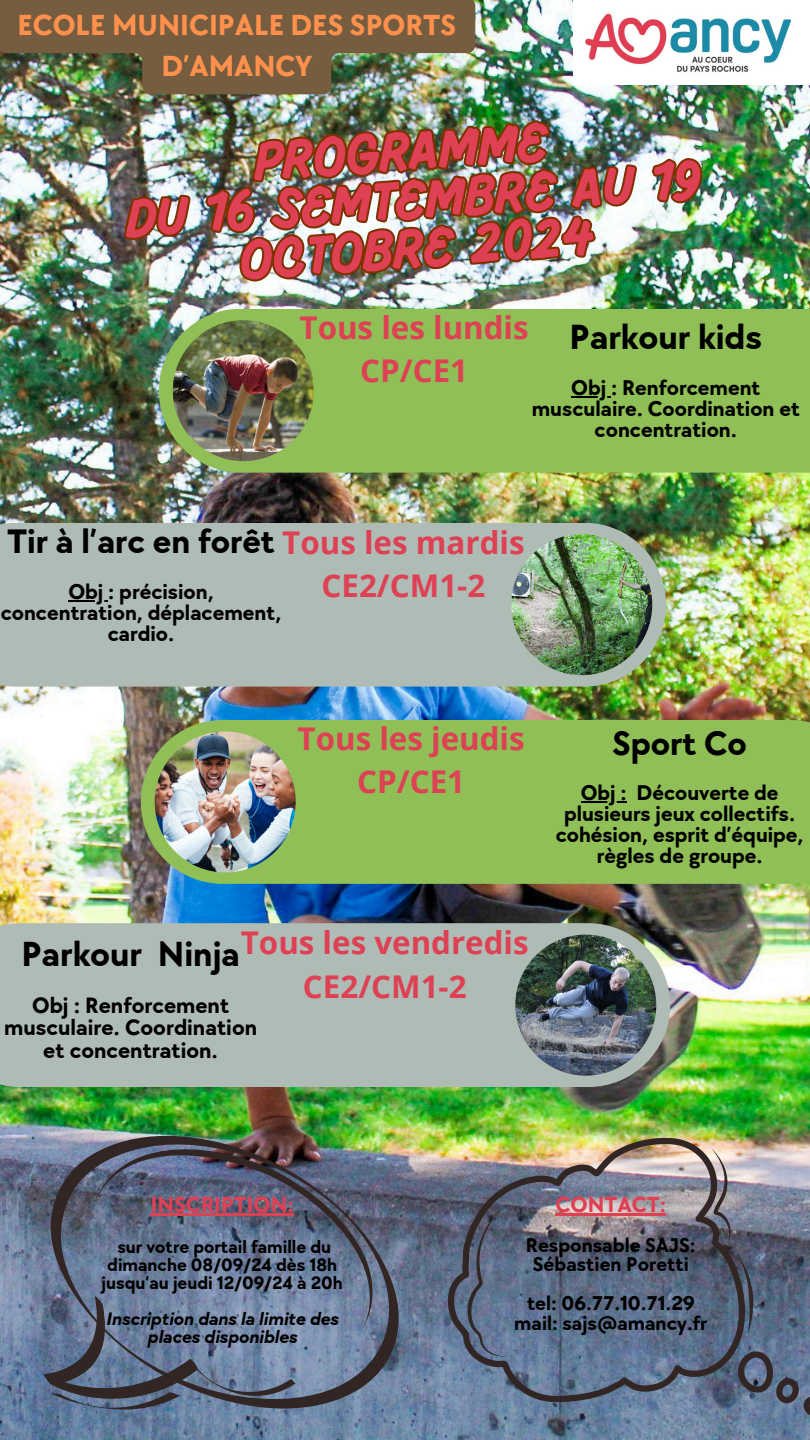
<style>
.page{position:relative;width:810px;height:1440px;background:#fff}
.page>*{position:absolute;margin:0;border:0;box-sizing:border-box;transform-origin:0 0}
.t1{font:700 55px/48.8px "Pluma";color:#de4054;text-align:center}
.t2{font:700 36.1px "TT Chocolates";color:#000}
.t3{font:700 36px "TT Chocolates";color:#000}
.t4{font:700 35.1px "TT Chocolates";color:#000}
.t5{font:700 35px "TT Chocolates";color:#000}
.t6{font:700 31.3px/43.5px "Open Sans";color:#de4054;text-align:center}
.t7{font:700 30px/41.2px "TT Chocolates";color:#ff914d;text-align:center}
.t8{font:700 23px/22.5px "TT Chocolates";color:#000;text-align:center}
.t9{font:700 22.6px "TT Chocolates";color:#de4054}
.t10{font:700 22.1px/21px "TT Chocolates";color:#000;text-align:center}
.t11{font:700 22px/21px "TT Chocolates";color:#000;text-align:center}
.t12{font:700 20.6px/19.5px "TT Chocolates";color:#000;text-align:center}
.t13{font:700 18.6px/18px "TT Chocolates";color:#000;text-align:center}
.t14{font:italic 700 18.6px/18px "TT Chocolates";color:#000;text-align:center}
</style>
<div class="page">
<img style="left:0;top:85px;width:810px;height:1355px">
<div style="left:159px;top:309px;width:651px;height:163px;background:#8fbf56"></div>
<img style="left:173px;top:320px;width:141px;height:141px;border-radius:50%">
<div style="left:141px;top:720px;width:669px;height:164px;background:#8fbf56"></div>
<img style="left:155px;top:731px;width:141px;height:141px;border-radius:50%">
<div style="left:0;top:523px;width:666px;height:164px;background:#afbcb5"></div>
<img style="left:511px;top:534px;width:141px;height:141px;border-radius:50%">
<img style="left:0;top:1087px;width:447px;height:353px">
<img style="left:96px;top:1106px;width:312px;height:223px">
<svg style="left:49px;top:1343px;width:132px;height:97px"></svg>
<div style="left:0;top:923px;width:670px;height:164px;background:#afbcb5"></div>
<img style="left:515px;top:935px;width:141px;height:141px;border-radius:50%">
<img style="left:446px;top:1137px;width:299px;height:265px">
<svg style="left:738px;top:1351px;width:72px;height:66px"></svg>
<svg style="left:467px;top:1206px;width:39px;height:151px"></svg>
<svg style="left:711px;top:1147px;width:20px;height:96px"></svg>
<svg style="left:736px;top:1253px;width:17px;height:81px"></svg>
<img style="left:713px;top:18px;width:79px;height:54px">
<img style="left:0;top:0;width:105px;height:94px">
<img style="left:105px;top:0;width:608px;height:339px">
<img style="left:228px;top:109px;width:372px;height:197px">
<hr style="left:151px;top:1214px;width:143px;height:2px;background:#de4054">
<hr style="left:555px;top:1214px;width:111px;height:2px;background:#de4054">
<hr style="left:571px;top:396px;width:40px;height:2px;background:#000">
<hr style="left:581px;top:801px;width:46px;height:2px;background:#000">
<hr style="left:68px;top:600px;width:40px;height:2px;background:#000">
<p class="t7" style="left:17px;top:5px;width:440px">ECOLE MUNICIPALE DES SPORTS<br>D’AMANCY</p>
<h4 class="t1" style="left:122px;top:150px;width:577px;rotate:-4deg">Programme<br>du 16 semtembre au 19 octobre 2024</h4>
<h5 class="t6" style="left:300px;top:305px;width:231px">Tous les lundis<br>CP/CE1</h5>
<h2 class="t2" style="left:570px;top:317px;width:194px">Parkour kids</h2>
<h6 class="t10" style="left:532px;top:378px;width:270px">Obj : Renforcement musculaire. Coordination et concentration.</h6>
<p class="t4" style="left:7px;top:521px;width:269px">Tir à l’arc en forêt</p>
<p class="t10" style="left:1px;top:581px;width:282px">Obj : précision, concentration, déplacement, cardio.</p>
<p class="t6" style="left:282px;top:520px;width:244px">Tous les mardis<br>CE2/CM1-2</p>
<h5 class="t6" style="left:298px;top:716px;width:229px">Tous les jeudis<br>CP/CE1</h5>
<p class="t6" style="left:241px;top:921px;width:289px">Tous les vendredis<br>CE2/CM1-2</p>
<h6 class="t3" style="left:22px;top:933px;width:220px">Parkour Ninja</h6>
<p class="t8" style="left:4px;top:995px;width:254px">Obj : Renforcement musculaire. Coordination et concentration.</p>
<h4 class="t5" style="left:612px;top:723px;width:136px">Sport Co</h4>
<h2 class="t11" style="left:556px;top:783px;width:249px">Obj : Découverte de plusieurs jeux collectifs. cohésion, esprit d’équipe, règles de groupe.</h2>
<h2 class="t9" style="left:151px;top:1192px;width:145px">INSCRIPTION:</h2>
<h6 class="t13" style="left:102px;top:1238px;width:243px">sur votre portail famille du dimanche 08/09/24 dès 18h jusqu’au jeudi 12/09/24 à 20h</h6>
<h2 class="t14" style="left:106px;top:1310px;width:234px">Inscription dans la limite des places disponibles</h2>
<h6 class="t9" style="left:555px;top:1192px;width:112px">CONTACT:</h6>
<h4 class="t12" style="left:526px;top:1236px;width:171px">Responsable SAJS:<br>Sébastien Poretti</h4>
<p class="t12" style="left:527px;top:1294px;width:169px">tel: 06.77.10.71.29</p>
<h4 class="t12" style="left:514px;top:1314px;width:195px">mail: sajs@amancy.fr</h4>
</div>
